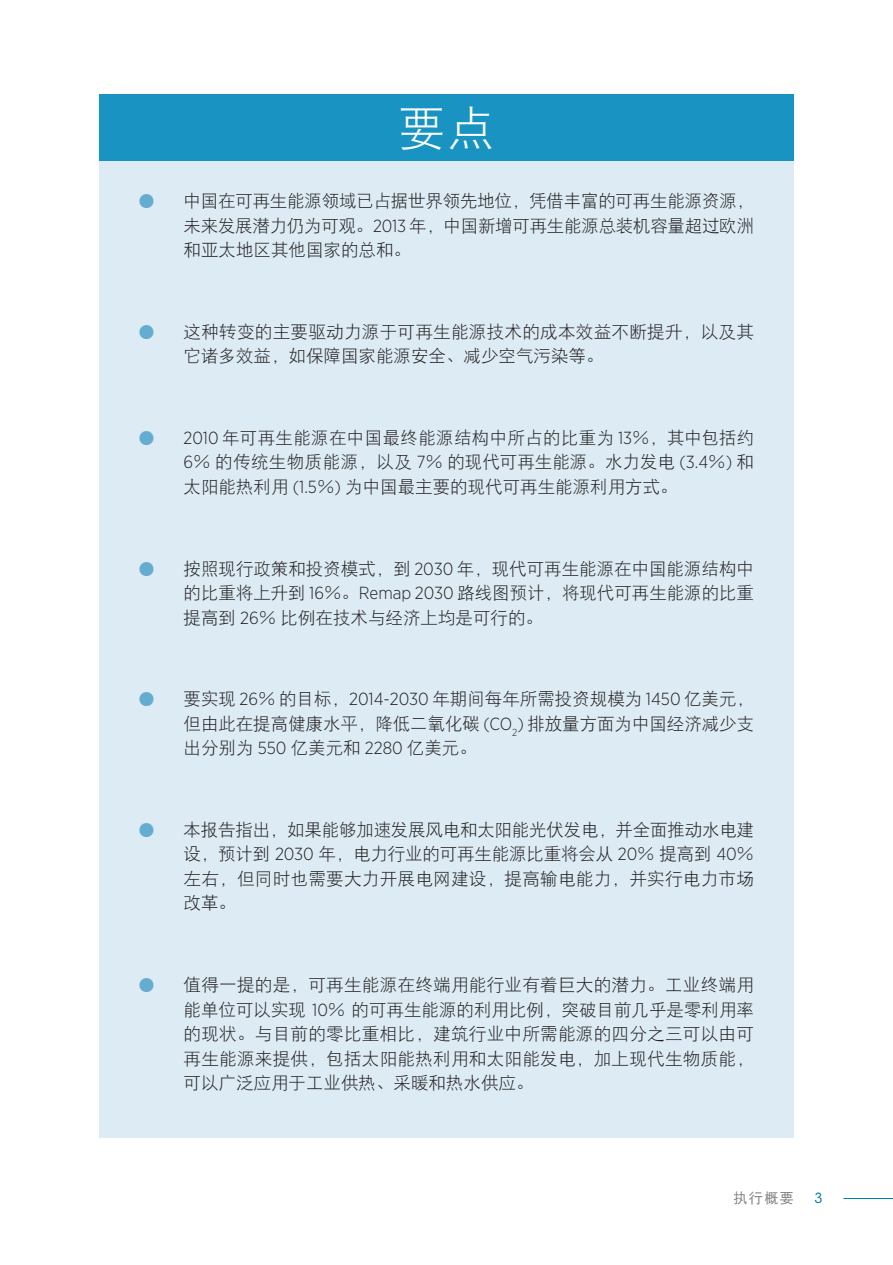
<style>
.page{position:relative;width:893px;height:1265px;background:#fff}
.page>*{position:absolute;margin:0;border:0;box-sizing:border-box;transform-origin:0 0}
.ZÜ-1{font:47.25px "DFP Hei W3";color:#fff}
.t1{font:17.5px/24.5px "DFP Hei W3";color:#231f20;text-align:justify}
.t2{font:14px "DFP Hei W5";color:#808285}
.Seitenzahl{font:14px "ITC Avant Garde Std";color:#0078ae}
.s1{font-family:"Universal Std Newswith Comm Pi";color:#65acd1}
.s2{font-family:"Gotham Narrow";font-weight:300}
</style>
<div class="page">
<hr style="left:843px;top:1198px;width:50px;height:1px;background:#0078ae">
<div style="left:99px;top:149px;width:695px;height:989px;background:#dcebf4"></div>
<div style="left:99px;top:94px;width:695px;height:67px;background:#1993c2"></div>
<p class="ZÜ-1" style="left:398px;top:105px;width:97px">要点</p>
<p class="t1" style="left:184px;top:189px;width:572px;text-indent:-45px"><span class="s1">●</span> 中国在可再生能源领域已占据世界领先地位，凭借丰富的可再生能源资源，未来发展潜力仍为可观。<span class="s2">2013</span> 年，中国新增可再生能源总装机容量超过欧洲和亚太地区其他国家的总和。</p>
<p class="t1" style="left:184px;top:319px;width:572px;text-indent:-45px"><span class="s1">●</span> 这种转变的主要驱动力源于可再生能源技术的成本效益不断提升，以及其它诸多效益，如保障国家能源安全、减少空气污染等。</p>
<p class="t1" style="left:184px;top:425px;width:572px;text-indent:-45px"><span class="s1">●</span> <span class="s2">2010</span> 年可再生能源在中国最终能源结构中所占的比重为 <span class="s2">13</span>％，其中包括约<span class="s2">6</span>％的传统生物质能源，以及 <span class="s2">7</span>％的现代可再生能源。水力发电 <span class="s2">(3.4</span>％<span class="s2">)</span> 和太阳能热利用 <span class="s2">(1.5</span>％<span class="s2">)</span> 为中国最主要的现代可再生能源利用方式。</p>
<p class="t1" style="left:184px;top:556px;width:572px;text-indent:-45px"><span class="s1">●</span> 按照现行政策和投资模式，到 <span class="s2">2030</span> 年，现代可再生能源在中国能源结构中的比重将上升到 <span class="s2">16</span>％。<span class="s2">Remap 2030</span> 路线图预计，将现代可再生能源的比重提高到 <span class="s2">26</span>％比例在技术与经济上均是可行的。</p>
<p class="t1" style="left:184px;top:687px;width:572px;text-indent:-45px"><span class="s1">●</span> 要实现 <span class="s2">26</span>％的目标，<span class="s2">2014-2030</span> 年期间每年所需投资规模为 <span class="s2">1450</span> 亿美元，但由此在提高健康水平，降低二氧化碳 <span class="s2">(CO</span><sub>2</sub><span class="s2">)</span> 排放量方面为中国经济减少支出分别为 <span class="s2">550</span> 亿美元和 <span class="s2">2280</span> 亿美元。</p>
<p class="t1" style="left:184px;top:817px;width:572px;text-indent:-45px"><span class="s1">●</span> 本报告指出，如果能够加速发展风电和太阳能光伏发电，并全面推动水电建设，预计到 <span class="s2">2030</span> 年，电力行业的可再生能源比重将会从 <span class="s2">20</span>％提高到 <span class="s2">40</span>％左右，但同时也需要大力开展电网建设，提高输电能力，并实行电力市场改革。</p>
<p class="t1" style="left:184px;top:973px;width:572px;text-indent:-45px"><span class="s1">●</span> 值得一提的是，可再生能源在终端用能行业有着巨大的潜力。工业终端用能单位可以实现 <span class="s2">10</span>％的可再生能源的利用比例，突破目前几乎是零利用率的现状。与目前的零比重相比，建筑行业中所需能源的四分之三可以由可再生能源来提供，包括太阳能热利用和太阳能发电，加上现代生物质能，可以广泛应用于工业供热、采暖和热水供应。</p>
<p class="t2" style="left:734px;top:1191px;width:62px">执行概要</p>
<p class="Seitenzahl" style="left:814px;top:1190px;width:10px">3</p>
</div>
